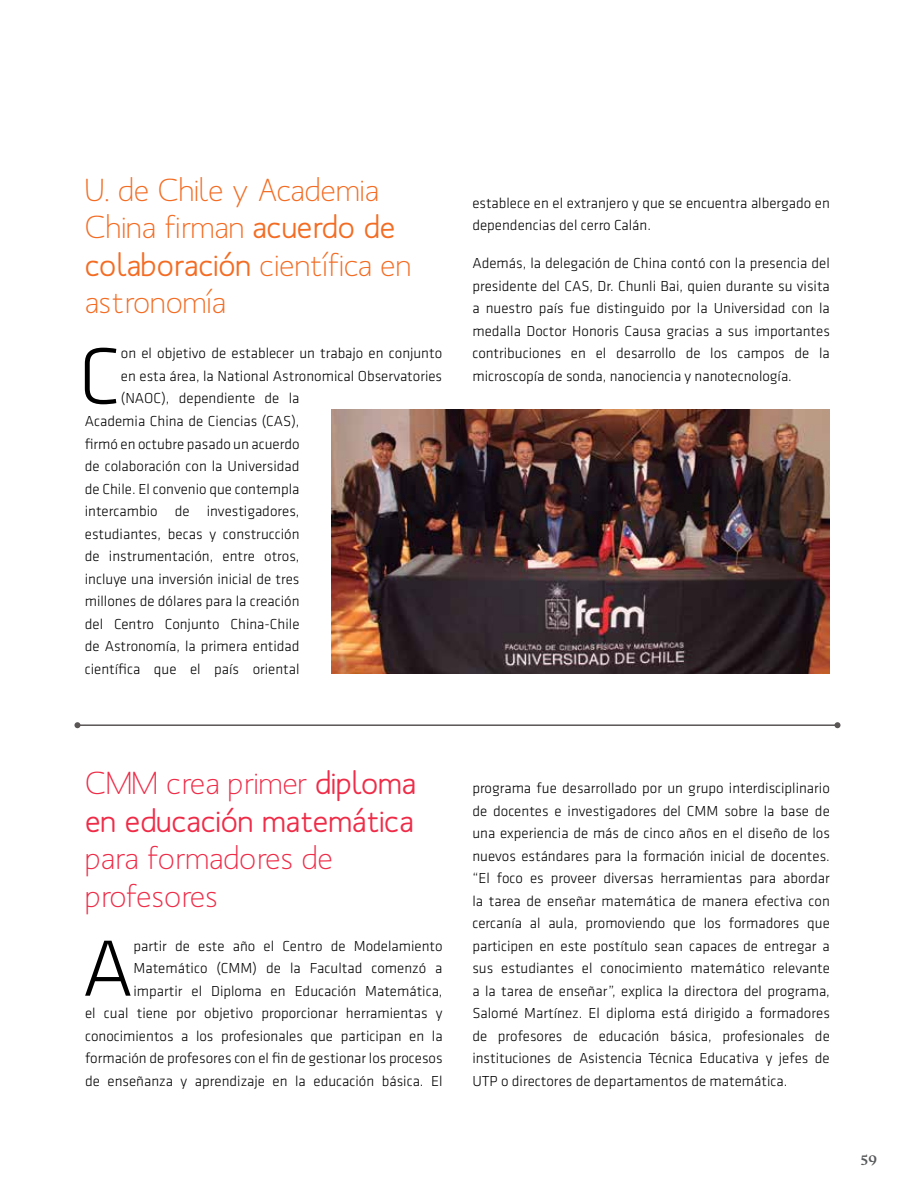
<style>
.page{position:relative;width:915px;height:1191px;background:#fff}
.page>*{position:absolute;margin:0;border:0;box-sizing:border-box;transform-origin:0 0}
.t1{font:300 82.5px "Klavika";color:#000}
.t2{font:31.5px/37.5px "Mank Sans";color:#f36c23}
.t3{font:31.5px/37.5px "Mank Sans";color:#ee2c48}
.t4{font:300 15px/22.5px "Klavika";color:#000;text-align:justify}
.t5{font:600 15px "Prensa";color:#58595b}
.s1{font-weight:500}
</style>
<div class="page">
<hr style="left:77px;top:724px;width:760px;height:2px;background:#5a5655">
<svg style="left:74px;top:722px;width:6px;height:6px"></svg>
<svg style="left:834px;top:722px;width:6px;height:6px"></svg>
<img style="left:332px;top:409px;width:497px;height:264px">
<p class="t2" style="left:85px;top:171px;width:328px">U. de Chile y Academia<br>China firman <span class="s1">acuerdo de colaboración</span> científica en astronomía</p>
<p class="t1" style="left:79px;top:331px;width:44px">C</p>
<p class="t4" style="left:121px;top:342px;width:322px">on el objetivo de establecer un trabajo en conjunto</p>
<p class="t4" style="left:121px;top:365px;width:322px">en esta área, la National Astronomical Observatories</p>
<p class="t4" style="left:121px;top:387px;width:180px">(NAOC), dependiente de la</p>
<p class="t4" style="left:85px;top:410px;width:216px">Academia China de Ciencias (CAS),</p>
<p class="t4" style="left:85px;top:432px;width:216px">firmó en octubre pasado un acuerdo</p>
<p class="t4" style="left:85px;top:455px;width:216px">de colaboración con la Universidad</p>
<p class="t4" style="left:85px;top:477px;width:216px">de Chile. El convenio que contempla</p>
<p class="t4" style="left:85px;top:500px;width:216px">intercambio de investigadores,</p>
<p class="t4" style="left:85px;top:522px;width:216px">estudiantes, becas y construcción</p>
<p class="t4" style="left:85px;top:545px;width:216px">de instrumentación, entre otros,</p>
<p class="t4" style="left:85px;top:567px;width:216px">incluye una inversión inicial de tres</p>
<p class="t4" style="left:85px;top:590px;width:216px">millones de dólares para la creación</p>
<p class="t4" style="left:85px;top:612px;width:216px">del Centro Conjunto China-Chile</p>
<p class="t4" style="left:85px;top:635px;width:216px">de Astronomía, la primera entidad</p>
<p class="t4" style="left:85px;top:657px;width:216px">científica que el país oriental</p>
<p class="t4" style="left:472px;top:192px;width:359px">establece en el extranjero y que se encuentra albergado en dependencias del cerro Calán.</p>
<p class="t4" style="left:472px;top:252px;width:359px">Además, la delegación de China contó con la presencia del presidente del CAS, Dr. Chunli Bai, quien durante su visita a nuestro país fue distinguido por la Universidad con la medalla Doctor Honoris Causa gracias a sus importantes contribuciones en el desarrollo de los campos de la microscopía de sonda, nanociencia y nanotecnología.</p>
<p class="t3" style="left:85px;top:764px;width:332px">CMM crea primer <span class="s1">diploma en educación matemática </span>para formadores de profesores</p>
<p class="t4" style="left:85px;top:934px;width:359px;text-align:right">partir de este año el Centro de Modelamiento Matemático (CMM) de la Facultad comenzó a impartir el Diploma en Educación Matemática,<br>el cual tiene por objetivo proporcionar herramientas y conocimientos a los profesionales que participan en la formación de profesores con el fin de gestionar los procesos de enseñanza y aprendizaje en la educación básica. El</p>
<p class="t1" style="left:82px;top:923px;width:53px">A</p>
<p class="t4" style="left:472px;top:777px;width:359px">programa fue desarrollado por un grupo interdisciplinario de docentes e investigadores del CMM sobre la base de una experiencia de más de cinco años en el diseño de los nuevos estándares para la formación inicial de docentes. “El foco es proveer diversas herramientas para abordar la tarea de enseñar matemática de manera efectiva con cercanía al aula, promoviendo que los formadores que participen en este postítulo sean capaces de entregar a sus estudiantes el conocimiento matemático relevante a la tarea de enseñar”, explica la directora del programa, Salomé Martínez. El diploma está dirigido a formadores de profesores de educación básica, profesionales de instituciones de Asistencia Técnica Educativa y jefes de UTP o directores de departamentos de matemática.</p>
<p class="t5" style="left:860px;top:1148px;width:18px">59</p>
</div>
